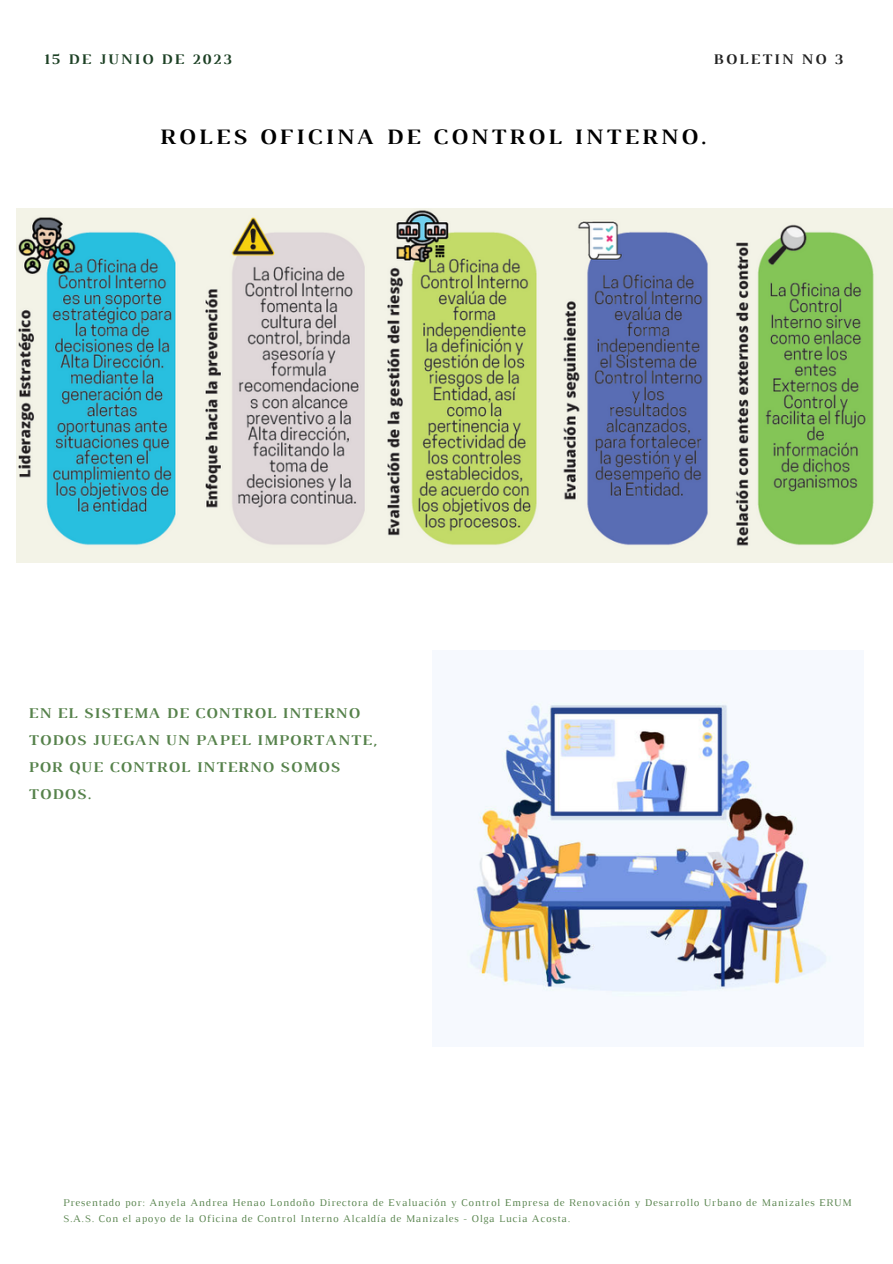
<style>
.page{position:relative;width:893px;height:1264px;background:#fff}
.page>*{position:absolute;margin:0;border:0;box-sizing:border-box;transform-origin:0 0}
.t1{font:700 22.5px "Luthier";letter-spacing:.14em;color:#000}
.t2{font:700 15.3px/27px "Luthier";letter-spacing:.07em;color:#56824b}
.t3{font:700 15px "Luthier";letter-spacing:.14em;color:#1c4024}
.t4{font:700 15px "Luthier";letter-spacing:.14em;color:#222}
.t5{font:10.5px/15.8px "Luthier";letter-spacing:.07em;color:#56824b}
</style>
<div class="page">
<img style="left:16px;top:208px;width:876px;height:354px">
<img style="left:467px;top:701px;width:365px;height:296px">
<p class="t3" style="left:44px;top:53px;width:189px">15 DE JUNIO DE 2023</p>
<p class="t4" style="left:713px;top:53px;width:131px">BOLETIN NO 3</p>
<p class="t1" style="left:159px;top:129px;width:547px">ROLES OFICINA DE CONTROL INTERNO.</p>
<p class="t2" style="left:28px;top:700px;width:350px">EN EL SISTEMA DE CONTROL INTERNO<br>TODOS JUEGAN UN PAPEL IMPORTANTE,<br>POR QUE CONTROL INTERNO SOMOS<br>TODOS.</p>
<p class="t5" style="left:63px;top:1195px;width:790px">Presentado por: Anyela Andrea Henao Londoño Directora de Evaluación y Control Empresa de Renovación y Desarrollo Urbano de Manizales ERUM<br>S.A.S. Con el apoyo de la Oficina de Control Interno Alcaldía de Manizales - Olga Lucia Acosta.</p>
</div>
